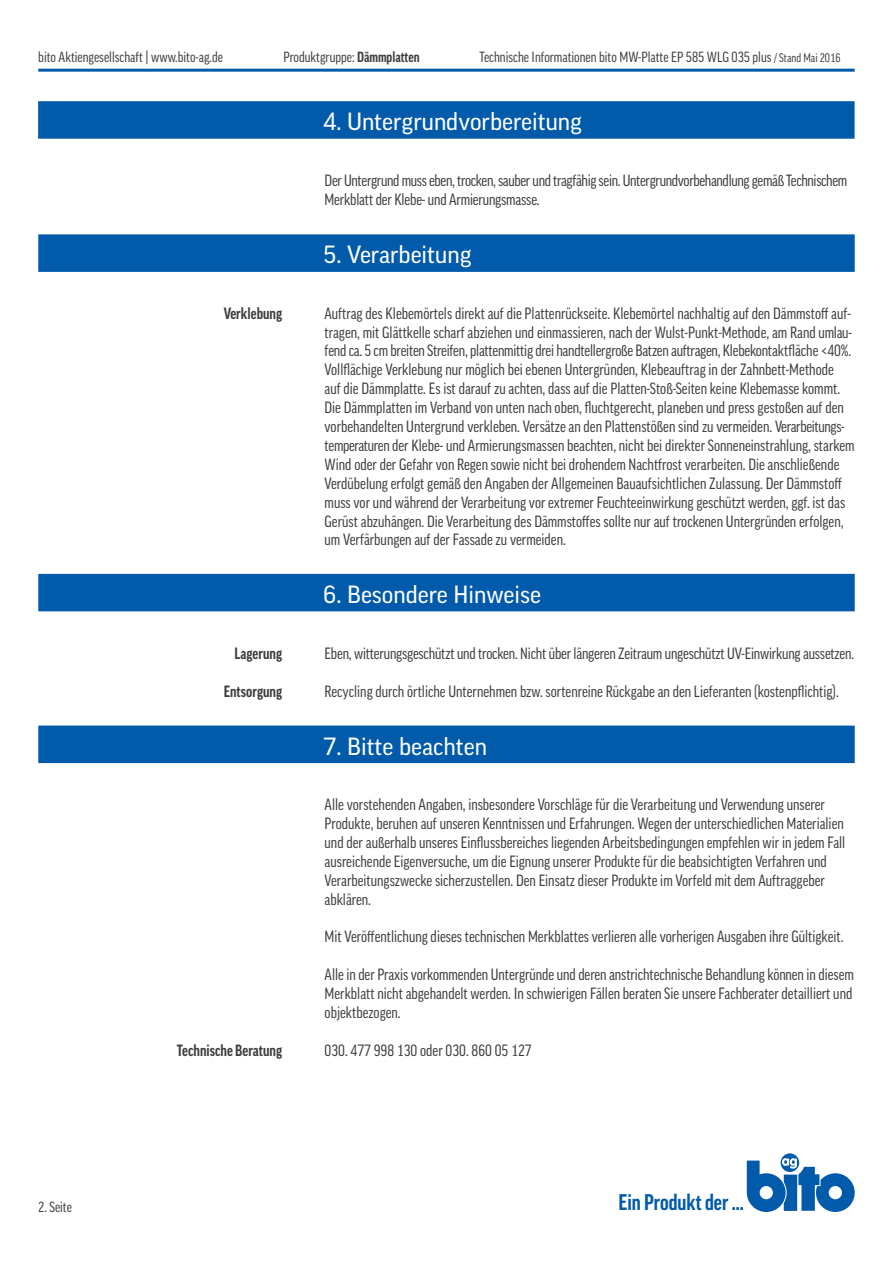
<style>
.page{position:relative;width:893px;height:1263px;background:#fff}
.page>*{position:absolute;margin:0;border:0;box-sizing:border-box;transform-origin:0 0}
.blauer_Balken{font:24px "Good Pro";color:#fff}
.t1{font:700 condensed 21.9px "Good Pro";color:#015aaa}
.Inhalt{font:condensed 15.75px/18.9px "Good Pro";color:#3e3e3f}
.Inhalt-2{font:condensed 15.75px/18.9px "Good Pro";letter-spacing:-.02em;color:#3e3e3f}
.Auflistung{font:700 condensed 15.75px "Good Pro";color:#3e3e3f}
.Inhalt-3{font:700 condensed 15.75px "Good Pro";color:#3e3e3f}
.t2{font:condensed 14.25px "Good Pro";color:#3e3e3f}
.s1{font-weight:700}
.s2{font-size:12px}
</style>
<div class="page">
<hr style="left:38px;top:69px;width:817px;height:3px;background:#015aaa">
<svg style="left:781px;top:1153px;width:18px;height:19px"></svg>
<svg style="left:747px;top:1158px;width:108px;height:54px"></svg>
<div style="left:38px;top:574px;width:817px;height:37px;background:#015aaa"></div>
<div style="left:38px;top:725px;width:817px;height:38px;background:#015aaa"></div>
<div style="left:38px;top:234px;width:817px;height:38px;background:#015aaa"></div>
<div style="left:38px;top:101px;width:817px;height:38px;background:#015aaa"></div>
<p class="t2" style="left:38px;top:49px;width:186px">bito Aktiengesellschaft | www.bito-ag.de</p>
<p class="t2" style="left:284px;top:49px;width:138px">Produktgruppe: <span class="s1">Dämmplatten</span></p>
<p class="t2" style="left:479px;top:49px;width:362px">Technische Informationen bito MW-Platte EP 585 WLG 035 plus <span class="s2">/ Stand Mai 2016</span></p>
<p class="blauer_Balken" style="left:323px;top:108px;width:260px">4. Untergrundvorbereitung</p>
<p class="Inhalt-2" style="left:325px;top:171px;width:524px">Der Untergrund muss eben, trocken, sauber und tragfähig sein. Untergrundvorbehandlung gemäß Technischem<br>Merkblatt der Klebe- und Armierungsmasse.</p>
<p class="Auflistung" style="left:224px;top:304px;width:60px">Verklebung</p>
<p class="Auflistung" style="left:235px;top:644px;width:49px">Lagerung</p>
<p class="Auflistung" style="left:224px;top:682px;width:60px">Entsorgung</p>
<p class="Inhalt-3" style="left:177px;top:1041px;width:107px">Technische Beratung</p>
<p class="blauer_Balken" style="left:323px;top:241px;width:150px">5. Verarbeitung</p>
<p class="Inhalt" style="left:325px;top:304px;width:532px">Auftrag des Klebemörtels direkt auf die Plattenrückseite. Klebemörtel nachhaltig auf den Dämmstoff auf&shy;tragen, mit Glättkelle scharf abziehen und einmassieren, nach der Wulst-Punkt-Methode, am Rand umlau&shy;fend ca. 5 cm breiten Streifen, plattenmittig drei handtellergroße Batzen auftragen, Klebekontaktfläche &lt;40%.<br>Vollflächige Verklebung nur möglich bei ebenen Untergründen, Klebeauftrag in der Zahnbett-Methode<br>auf die Dämmplatte. Es ist darauf zu achten, dass auf die Platten-Stoß-Seiten keine Klebemasse kommt.<br>Die Dämmplatten im Verband von unten nach oben, fluchtgerecht, planeben und press gestoßen auf den vorbehandelten Untergrund verkleben. Versätze an den Plattenstößen sind zu vermeiden. Verarbeitungs&shy;temperaturen der Klebe- und Armierungsmassen beachten, nicht bei direkter Sonneneinstrahlung, starkem Wind oder der Gefahr von Regen sowie nicht bei drohendem Nachtfrost verarbeiten. Die anschließende Verdübelung erfolgt gemäß den Angaben der Allgemeinen Bauaufsichtlichen Zulassung. Der Dämmstoff muss vor und während der Verarbeitung vor extremer Feuchteeinwirkung geschützt werden, ggf. ist das Gerüst abzuhängen. Die Verarbeitung des Dämmstoffes sollte nur auf trockenen Untergründen erfolgen, um Verfärbungen auf der Fassade zu vermeiden.</p>
<p class="blauer_Balken" style="left:323px;top:580px;width:219px">6. Besondere Hinweise</p>
<p class="Inhalt" style="left:325px;top:644px;width:531px">Eben, witterungsgeschützt und trocken. Nicht über längeren Zeitraum ungeschützt UV-Einwirkung aussetzen.</p>
<p class="Inhalt" style="left:325px;top:682px;width:516px">Recycling durch örtliche Unternehmen bzw. sortenreine Rückgabe an den Lieferanten (kostenpflichtig).</p>
<p class="blauer_Balken" style="left:323px;top:732px;width:165px">7. Bitte beachten</p>
<p class="Inhalt" style="left:325px;top:795px;width:522px">Alle vorstehenden Angaben, insbesondere Vorschläge für die Verarbeitung und Verwendung unserer Produkte, beruhen auf unseren Kenntnissen und Erfahrungen. Wegen der unterschiedlichen Materialien und der außerhalb unseres Einflussbereiches liegenden Arbeitsbedingungen empfehlen wir in jedem Fall ausreichende Eigenversuche, um die Eignung unserer Produkte für die beabsichtigten Verfahren und Verarbeitungszwecke sicherzustellen. Den Einsatz dieser Produkte im Vorfeld mit dem Auftraggeber abklären.</p>
<p class="Inhalt" style="left:325px;top:927px;width:520px">Mit Veröffentlichung dieses technischen Merkblattes verlieren alle vorherigen Ausgaben ihre Gültigkeit.</p>
<p class="Inhalt" style="left:325px;top:965px;width:531px;text-align:justify">Alle in der Praxis vorkommenden Untergründe und deren anstrichtechnische Behandlung können in diesem Merkblatt nicht abgehandelt werden. In schwierigen Fällen beraten Sie unsere Fachberater detailliert und objektbezogen.</p>
<p class="Inhalt" style="left:325px;top:1041px;width:209px">030. 477 998 130 oder 030. 860 05 127</p>
<p class="t2" style="left:38px;top:1199px;width:35px">2. Seite</p>
<h2 class="t1" style="left:618px;top:1190px;width:127px">Ein Produkt der ...</h2>
</div>
